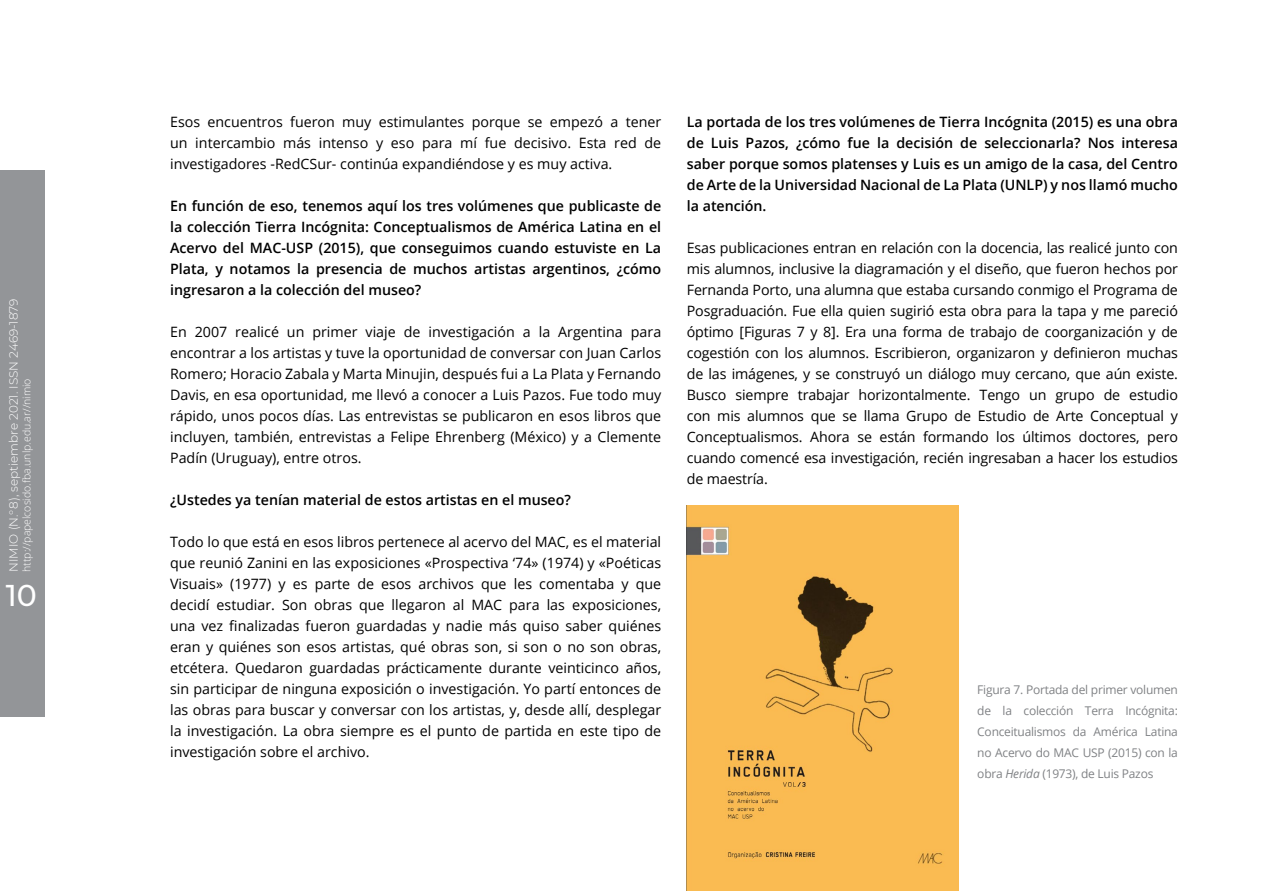
<style>
.page{position:relative;width:1263px;height:893px;background:#fff}
.page>*{position:absolute;margin:0;border:0;box-sizing:border-box;transform-origin:0 0}
.t1{font:500 30px "Montserrat";color:#fff}
.t2{font:14.25px/21px "Open Sans";color:#000;text-align:justify}
.t3{font:600 14.25px/21px "Open Sans";color:#000;text-align:justify}
.t4{font:12px/21px "Open Sans";letter-spacing:-.02em;color:#808285;text-align:justify}
.t5{font:300 12px "Montserrat";color:#fff}
.t6{font:300 10.5px "Open Sans";color:#fff}
.s1{font-style:italic}
</style>
<div class="page">
<div style="left:0;top:170px;width:44px;height:546px;background:#939598"></div>
<img style="left:686px;top:505px;width:273px;height:385px">
<p class="t5" style="left:6px;top:572px;width:275px;rotate:-90deg">NIMIO (N.° 8), septiembre 2021. ISSN 2469-1879</p>
<p class="t6" style="left:20px;top:572px;width:195px;rotate:-90deg">http://papelcosido.fba.unlp.edu.ar//nimio</p>
<h1 class="t1" style="left:6px;top:575px;width:33px">10</h1>
<p class="t2" style="left:170px;top:111px;width:493px">Esos encuentros fueron muy estimulantes porque se empezó a tener un intercambio más intenso y eso para mí fue decisivo. Esta red de investigadores -RedCSur- continúa expandiéndose y es muy activa.</p>
<p class="t3" style="left:170px;top:195px;width:493px">En función de eso, tenemos aquí los tres volúmenes que publicaste de la colección Tierra Incógnita: Conceptualismos de América Latina en el Acervo del MAC-US P (2015), que conseguimos cuando estuviste en La Plata, y notamos la presencia de muchos artistas argentinos, ¿cómo ingresaron a la colección del museo?</p>
<p class="t2" style="left:170px;top:321px;width:493px">En 2007 realicé un primer viaje de investigación a la Argentina para encontrar a los artistas y tuve la oportunidad de conversar con Juan Carlos Romero; Horacio Zabala y Marta Minujin, después fui a La Plata y Fernando Davis, en esa oportunidad, me llevó a conocer a Luis Pazos. Fue todo muy rápido, unos pocos días. Las entrevistas se publicaron en esos libros que incluyen, también, entrevistas a Felipe Ehrenberg (México) y a Clemente Padín (Uruguay), entre otros.</p>
<p class="t3" style="left:170px;top:489px;width:402px">¿U stedes ya tenían material de estos artistas en el museo?</p>
<p class="t2" style="left:170px;top:531px;width:493px">Todo lo que está en esos libros pertenece al acervo del MAC, es el material que reunió Zanini en las exposiciones «Prospectiva ‘74» (1974) y «Poéticas Visuais» (1977) y es parte de esos archivos que les comentaba y que decidí estudiar. Son obras que llegaron al MAC para las exposiciones, una vez finalizadas fueron guardadas y nadie más quiso saber quiénes eran y quiénes son esos artistas, qué obras son, si son o no son obras, etcétera. Quedaron guardadas prácticamente durante veinticinco años, sin participar de ninguna exposición o investigación. Yo partí entonces de las obras para buscar y conversar con los artistas, y, desde allí, desplegar la investigación. La obra siempre es el punto de partida en este tipo de investigación sobre el archivo.</p>
<p class="t3" style="left:687px;top:111px;width:493px">La portada de los tres volúmenes de Tierra Incógnita (2015) es una obra de Luis Pazos, ¿cómo fue la decisión de seleccionarla? Nos interesa saber porque somos platenses y Luis es un amigo de la casa, del Centro de Arte de la U niversidad Nacional de La Plata (UNL</p>
<p class="t3" style="left:1034px;top:174px;width:145px">P) y nos llamó mucho</p>
<p class="t3" style="left:687px;top:195px;width:81px">la atención.</p>
<p class="t2" style="left:687px;top:237px;width:493px">Esas publicaciones entran en relación con la docencia, las realicé junto con mis alumnos, inclusive la diagramación y el diseño, que fueron hechos por Fernanda Porto, una alumna que estaba cursando conmigo el Programa de Posgraduación. Fue ella quien sugirió esta obra para la tapa y me pareció óptimo [Figuras 7 y 8]. Era una forma de trabajo de coorganización y de cogestión con los alumnos. Escribieron, organizaron y definieron muchas de las imágenes, y se construyó un diálogo muy cercano, que aún existe.<br>Busco siempre trabajar horizontalmente. Tengo un grupo de estudio con mis alumnos que se llama Grupo de Estudio de Arte Conceptual y Conceptualismos. Ahora se están formando los últimos doctores, pero cuando comencé esa investigación, recién ingresaban a hacer los estudios de maestría.</p>
<p class="t4" style="left:977px;top:679px;width:202px">Figura 7. Portada del primer volumen de la colección Terra Incógnita:<br>Conceitualismos da América Latina no Acervo do MAC USP (2015) con la obra <span class="s1">Herida</span> (1973), de Luis Pazos</p>
</div>
